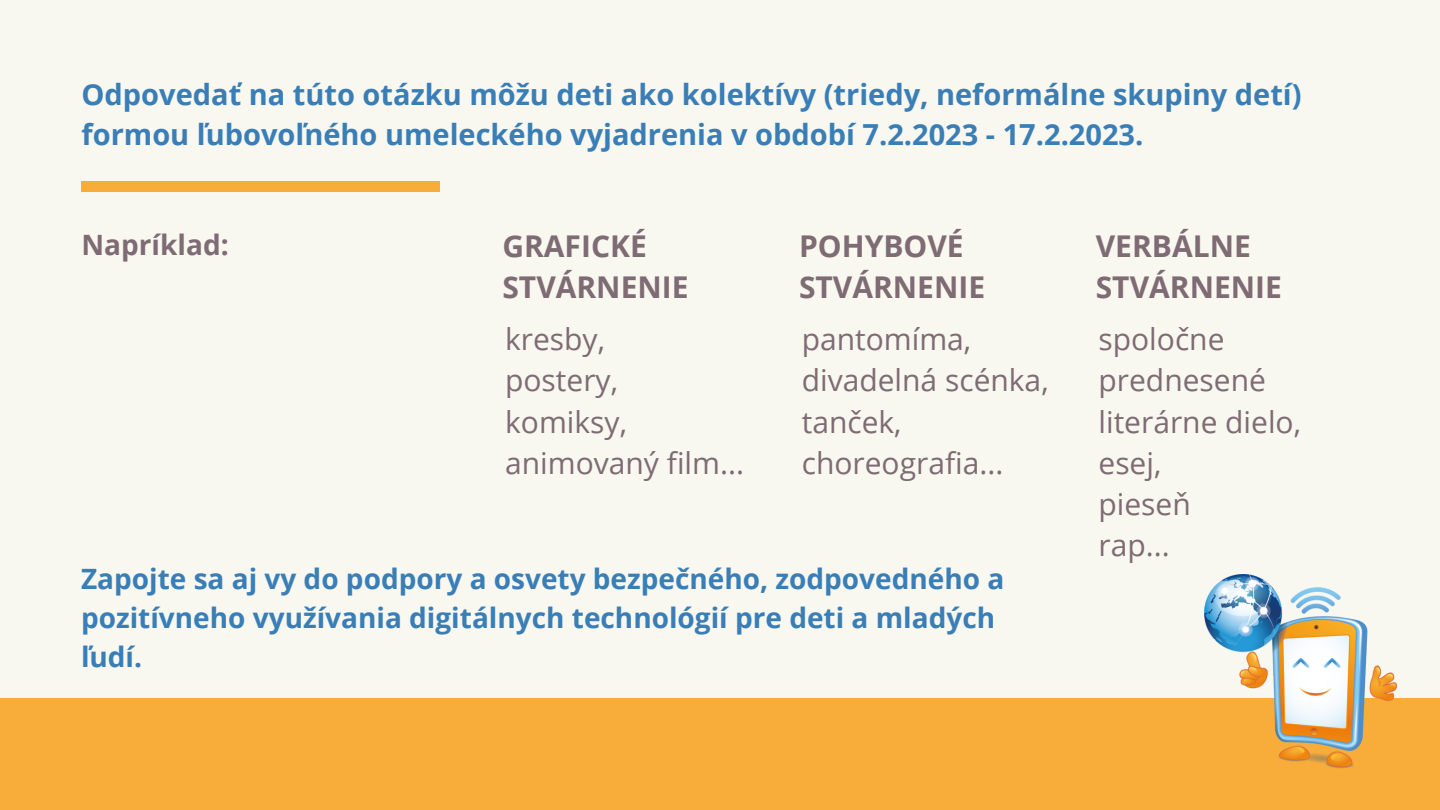
<style>
.page{position:relative;width:1440px;height:810px;background:#f8f7f0}
.page>*{position:absolute;margin:0;border:0;box-sizing:border-box;transform-origin:0 0}
.t1{font:30px/41.2px "Open Sans";color:#7e6b73}
.t2{font:700 30px/41.2px "Open Sans";color:#7e6b73}
.t3{font:700 29px/40.5px "Open Sans";color:#397eb6}
.t4{font:700 28px/39px "Open Sans";color:#397eb6}
.t5{font:700 28px "Open Sans";color:#7e6b73}
</style>
<div class="page">
<div style="left:0;top:698px;width:1440px;height:112px;background:#f8ac39"></div>
<div style="left:81px;top:182px;width:359px;height:10px;background:#f8ac39"></div>
<img style="left:1205px;top:575px;width:191px;height:193px">
<p class="t3" style="left:82px;top:73px;width:1222px">Odpovedať na túto otázku môžu deti ako kolektívy (triedy, neformálne skupiny detí) formou ľubovoľného umeleckého vyjadrenia v období 7.2.2023 - 17.2.2023.</p>
<p class="t5" style="left:82px;top:225px;width:149px">Napríklad:</p>
<p class="t2" style="left:502px;top:225px;width:188px">GRAFICKÉ<br>STVÁRNENIE</p>
<p class="t1" style="left:505px;top:318px;width:240px">kresby,<br>postery, komiksy, animovaný film...</p>
<p class="t2" style="left:799px;top:225px;width:188px">POHYBOVÉ<br>STVÁRNENIE</p>
<p class="t1" style="left:802px;top:318px;width:248px">pantomíma, divadelná scénka, tanček, choreografia...</p>
<p class="t2" style="left:1096px;top:225px;width:188px">VERBÁLNE<br>STVÁRNENIE</p>
<p class="t1" style="left:1099px;top:318px;width:204px">spoločne prednesené literárne dielo, esej,<br>pieseň<br>rap...</p>
<p class="t4" style="left:81px;top:559px;width:925px">Zapojte sa aj vy do podpory a osvety bezpečného, zodpovedného a pozitívneho využívania digitálnych technológií pre deti a mladých ľudí.</p>
</div>
